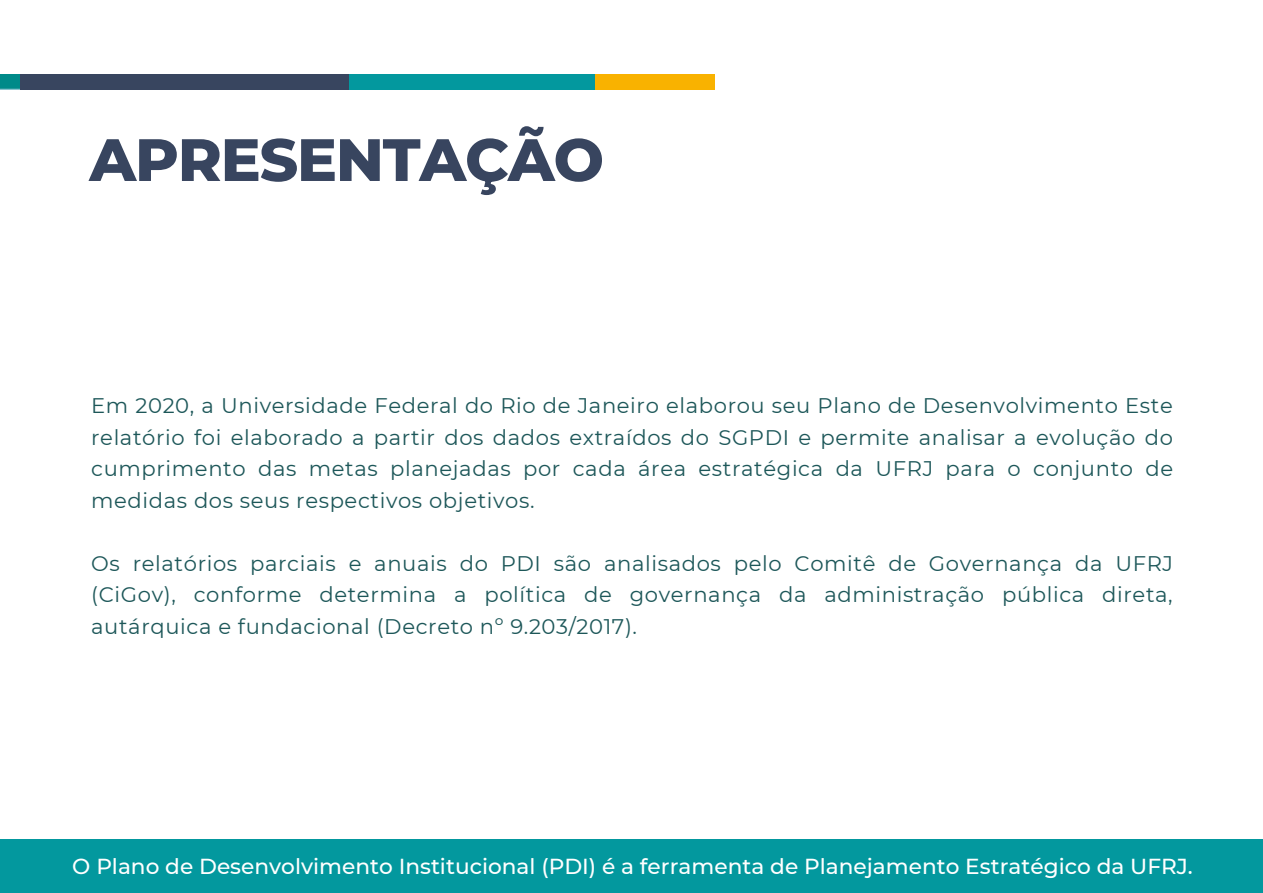
<style>
.page{position:relative;width:1263px;height:893px;background:#fff}
.page>*{position:absolute;margin:0;border:0;box-sizing:border-box;transform-origin:0 0}
.t1{font:800 59.62px "Montserrat";letter-spacing:-.02em;color:#38455f}
.t2{font:500 21.67px "Montserrat";color:#fff}
.t3{font:21.15px/31.5px "Montserrat";letter-spacing:.03em;color:#1d5759;text-align:justify}
</style>
<div class="page">
<img style="left:0;top:74px;width:20px;height:15px">
<div style="left:595px;top:74px;width:119px;height:15px;background:#f9b200"></div>
<div style="left:349px;top:74px;width:246px;height:15px;background:#03989e"></div>
<div style="left:20px;top:74px;width:329px;height:15px;background:#38455f"></div>
<div style="left:0;top:839px;width:1263px;height:54px;background:#03989e"></div>
<h1 class="t1" style="left:89px;top:123px;width:516px">APRESENTAÇÃO</h1>
<p class="t3" style="left:91px;top:390px;width:1083px">Em 2020, a Universidade Federal do Rio de Janeiro elaborou seu Plano de Desenvolvimento Este relatório foi elaborado a partir dos dados extraídos do SGPDI e permite analisar a evolução do cumprimento das metas planejadas por cada área estratégica da UFRJ para o conjunto de medidas dos seus respectivos objetivos.</p>
<p class="t3" style="left:91px;top:547px;width:1083px">Os relatórios parciais e anuais do PDI são analisados pelo Comitê de Governança da UFRJ (CiGov), conforme determina a política de governança da administração pública direta, autárquica e fundacional (Decreto nº 9.203/2017).</p>
<p class="t2" style="left:72px;top:853px;width:1122px">O Plano de Desenvolvimento Institucional (PDI) é a ferramenta de Planejamento Estratégico da UFRJ.</p>
</div>
